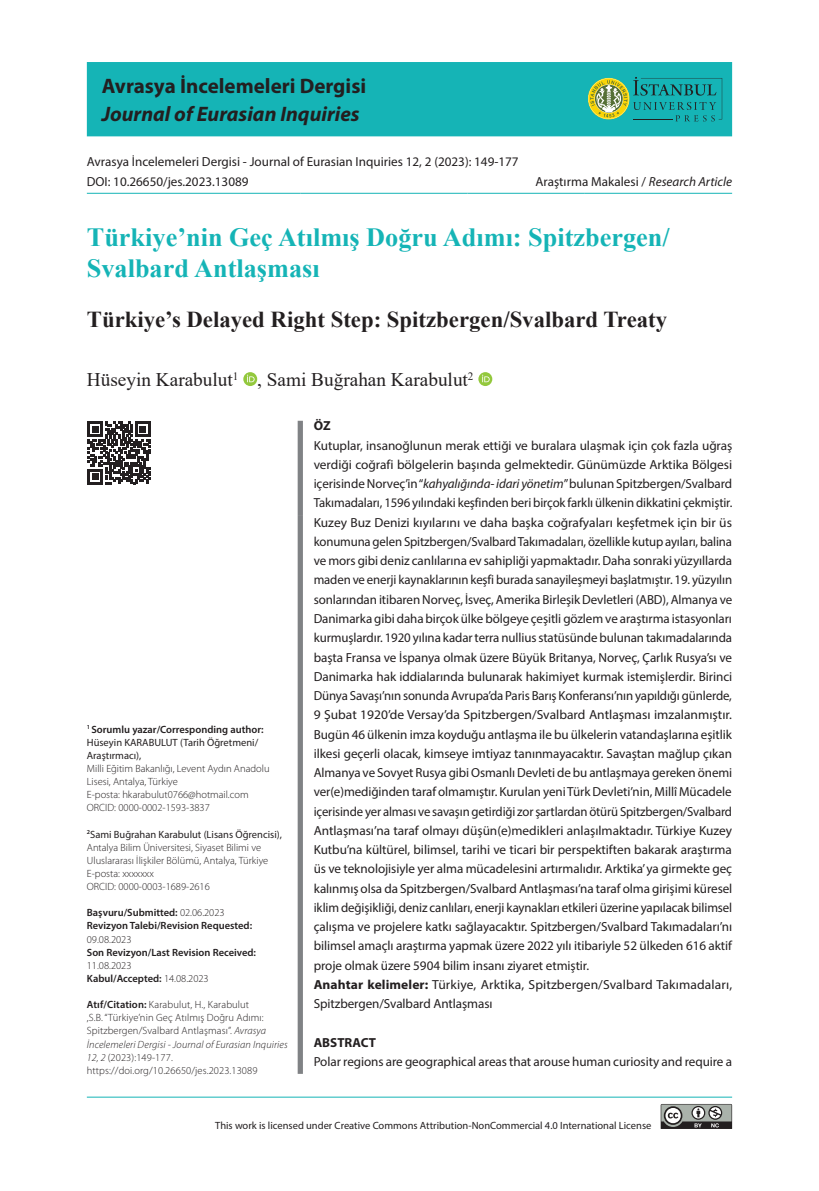
<style>
.page{position:relative;width:819px;height:1191px;background:#fff}
.page>*{position:absolute;margin:0;border:0;box-sizing:border-box;transform-origin:0 0}
.t1{font:700 26.25px/31.5px "Times New Roman";color:#15b4b6}
.t2{font:700 22.75px "Times New Roman";color:#231f20}
.t3{font:700 21px "Myriad Pro";color:#231f20}
.t4{font:italic 700 21px "Myriad Pro";color:#231f20}
.t5{font:19.25px "Times New Roman";color:#231f20}
.t6{font:13.12px/19.2px "Myriad Pro";letter-spacing:-.005em;color:#231f20}
.t7{font:700 13.12px "Myriad Pro";color:#231f20}
.t8{font:300 10.5px/13.1px "Myriad Pro";color:#231f20}
.t9{font:10.5px/13.1px "Myriad Pro";color:#231f20}
.t10{font:600 10.5px/13.1px "Myriad Pro";color:#231f20}
.s1{font-style:italic}
.s2{font-weight:600}
.s3{font-weight:400}
.s4{font-weight:300}
.s5{font-weight:700}
</style>
<div class="page">
<div style="left:87px;top:62px;width:645px;height:74px;background:#15b4b6"></div>
<hr style="left:87px;top:193px;width:213px;height:1px;background:#15b4b6">
<hr style="left:300px;top:193px;width:167px;height:1px;background:#15b4b6">
<hr style="left:467px;top:193px;width:117px;height:1px;background:#15b4b6">
<hr style="left:584px;top:193px;width:148px;height:1px;background:#15b4b6">
<div style="left:297px;top:421px;width:6px;height:94px;background:#808285"></div>
<div style="left:297px;top:515px;width:6px;height:558px;background:#808285"></div>
<svg style="left:588px;top:77px;width:134px;height:44px;background:#3ea891"></svg>
<svg style="left:243px;top:372px;width:14px;height:14px"></svg>
<svg style="left:247px;top:375px;width:7px;height:7px"></svg>
<svg style="left:478px;top:372px;width:14px;height:14px"></svg>
<svg style="left:482px;top:375px;width:7px;height:7px"></svg>
<svg style="left:88px;top:422px;width:62px;height:62px"></svg>
<hr style="left:87px;top:1096px;width:645px;height:1px;background:#15b4b6">
<svg style="left:660px;top:1104px;width:72px;height:25px;background:#818280"></svg>
<h3 class="t3" style="left:102px;top:72px;width:266px">Avrasya İncelemeleri Dergisi</h3>
<h3 class="t4" style="left:102px;top:100px;width:259px">Journal of Eurasian Inquiries</h3>
<p class="t6" style="left:87px;top:152px;width:433px;line-height:19.8px">Avrasya İncelemeleri Dergisi - Journal of Eurasian Inquiries 12, 2 (2023): 149-177<br>DOI: 10.26650/jes.2023.13089</p>
<p class="t6" style="left:535px;top:172px;width:198px">Araştırma Makalesi / <span class="s1">Research Article</span></p>
<h1 class="t1" style="left:87px;top:220px;width:584px">Türkiye’nin Geç Atılmış Doğru Adımı: Spitzbergen/<br>Svalbard Antlaşması</h1>
<h2 class="t2" style="left:87px;top:303px;width:581px">Türkiye’s Delayed Right Step: Spitzbergen/Svalbard Treaty</h2>
<h3 class="t5" style="left:87px;top:366px;width:388px">Hüseyin Karabulut<sup>1</sup> , Sami Buğrahan Karabulut<sup>2</sup></h3>
<p class="t9" style="left:87px;top:722px;width:178px"><sup>1</sup> <span class="s2">Sorumlu yazar/Corresponding author:<br></span>Hüseyin KARABULUT (Tarih Öğretmeni/<br>Araştırmacı),</p>
<p class="t8" style="left:87px;top:761px;width:184px">Milli Eğitim Bakanlığı, Levent Aydın Anadolu Lisesi, Antalya, Türkiye<br>E-posta: hkarabulut0766@hotmail.com ORCID: 0000-0002-1593-3837</p>
<p class="t8" style="left:87px;top:827px;width:197px"><sup>2</sup><span class="s3">Sami Buğrahan Karabulut (Lisans Öğrencisi), </span>Antalya Bilim Üniversitesi, Siyaset Bilimi ve Uluslararası İlişkiler Bölümü, Antalya, Türkiye E-posta: xxxxxxx<br>ORCID: 0000-0003-1689-2616</p>
<p class="t10" style="left:87px;top:906px;width:167px">Başvuru/Submitted: <span class="s4">02.06.2023<br></span>Revizyon Talebi/Revision Requested:</p>
<p class="t8" style="left:87px;top:932px;width:46px">09.08.2023</p>
<p class="t10" style="left:87px;top:945px;width:171px">Son Revizyon/Last Revision Received:</p>
<p class="t8" style="left:87px;top:958px;width:123px">11.08.2023<br><span class="s2">Kabul/Accepted:</span> 14.08.2023</p>
<p class="t8" style="left:87px;top:998px;width:202px"><span class="s2">Atıf/Citation:</span> Karabulut, H., Karabulut<br>,S.B. “Türkiye’nin Geç Atılmış Doğru Adımı:<br>Spitzbergen/Svalbard Antlaşması”. <span class="s1">Avrasya İncelemeleri Dergisi - Journal of Eurasian Inquiries 12, 2</span> (2023):149-177. https://doi.org/10.26650/jes.2023.13089</p>
<p class="t7" style="left:314px;top:417px;width:18px">ÖZ</p>
<p class="t6" style="left:314px;top:435px;width:420px">Kutuplar, insanoğlunun merak ettiği ve buralara ulaşmak için çok fazla uğraş verdiği coğrafi bölgelerin başında gelmektedir. Günümüzde Arktika Bölgesi içerisinde Norveç’in “<span class="s1">kahyalığında- idari yönetim</span>” bulunan Spitzbergen/Svalbard Takımadaları, 1596 yılındaki keşfinden beri birçok farklı ülkenin dikkatini çekmiştir.<br>Kuzey Buz Denizi kıyılarını ve daha başka coğrafyaları keşfetmek için bir üs konumuna gelen Spitzbergen/Svalbard Takımadaları, özellikle kutup ayıları, balina ve mors gibi deniz canlılarına ev sahipliği yapmaktadır. Daha sonraki yüzyıllarda maden ve enerji kaynaklarının keşfi burada sanayileşmeyi başlatmıştır. 19. yüzyılın sonlarından itibaren Norveç, İsveç, Amerika Birleşik Devletleri (ABD), Almanya ve Danimarka gibi daha birçok ülke bölgeye çeşitli gözlem ve araştırma istasyonları kurmuşlardır. 1920 yılına kadar terra nullius statüsünde bulunan takımadalarında başta Fransa ve İspanya olmak üzere Büyük Britanya, Norveç, Çarlık Rusya’sı ve Danimarka hak iddialarında bulunarak hakimiyet kurmak istemişlerdir. Birinci Dünya Savaşı’nın sonunda Avrupa’da Paris Barış Konferansı’nın yapıldığı günlerde, 9 Şubat 1920’de Versay’da Spitzbergen/Svalbard Antlaşması imzalanmıştır.<br>Bugün 46 ülkenin imza koyduğu antlaşma ile bu ülkelerin vatandaşlarına eşitlik ilkesi geçerli olacak, kimseye imtiyaz tanınmayacaktır. Savaştan mağlup çıkan Almanya ve Sovyet Rusya gibi Osmanlı Devleti de bu antlaşmaya gereken önemi ver(e)mediğinden taraf olmamıştır. Kurulan yeni Türk Devleti’nin, Millî Mücadele içerisinde yer alması ve savaşın getirdiği zor şartlardan ötürü Spitzbergen/Svalbard Antlaşması’na taraf olmayı düşün(e)medikleri anlaşılmaktadır. Türkiye Kuzey Kutbu’na kültürel, bilimsel, tarihi ve ticari bir perspektiften bakarak araştırma üs ve teknolojisiyle yer alma mücadelesini artırmalıdır. Arktika’ ya girmekte geç kalınmış olsa da Spitzbergen/Svalbard Antlaşması’na taraf olma girişimi küresel iklim değişikliği, deniz canlıları, enerji kaynakları etkileri üzerine yapılacak bilimsel çalışma ve projelere katkı sağlayacaktır. Spitzbergen/Svalbard Takımadaları’nı bilimsel amaçlı araştırma yapmak üzere 2022 yılı itibariyle 52 ülkeden 616 aktif proje olmak üzere 5904 bilim insanı ziyaret etmiştir.<br><span class="s5">Anahtar kelimeler:</span> Türkiye, Arktika, Spitzbergen/Svalbard Takımadaları, Spitzbergen/Svalbard Antlaşması</p>
<p class="t7" style="left:314px;top:1033px;width:64px">ABSTRACT</p>
<p class="t6" style="left:314px;top:1051px;width:420px">Polar regions are geographical areas that arouse human curiosity and require a</p>
<p class="t9" style="left:215px;top:1118px;width:438px">This work is licensed under Creative Commons Attribution-NonCommercial 4.0 International License</p>
</div>
